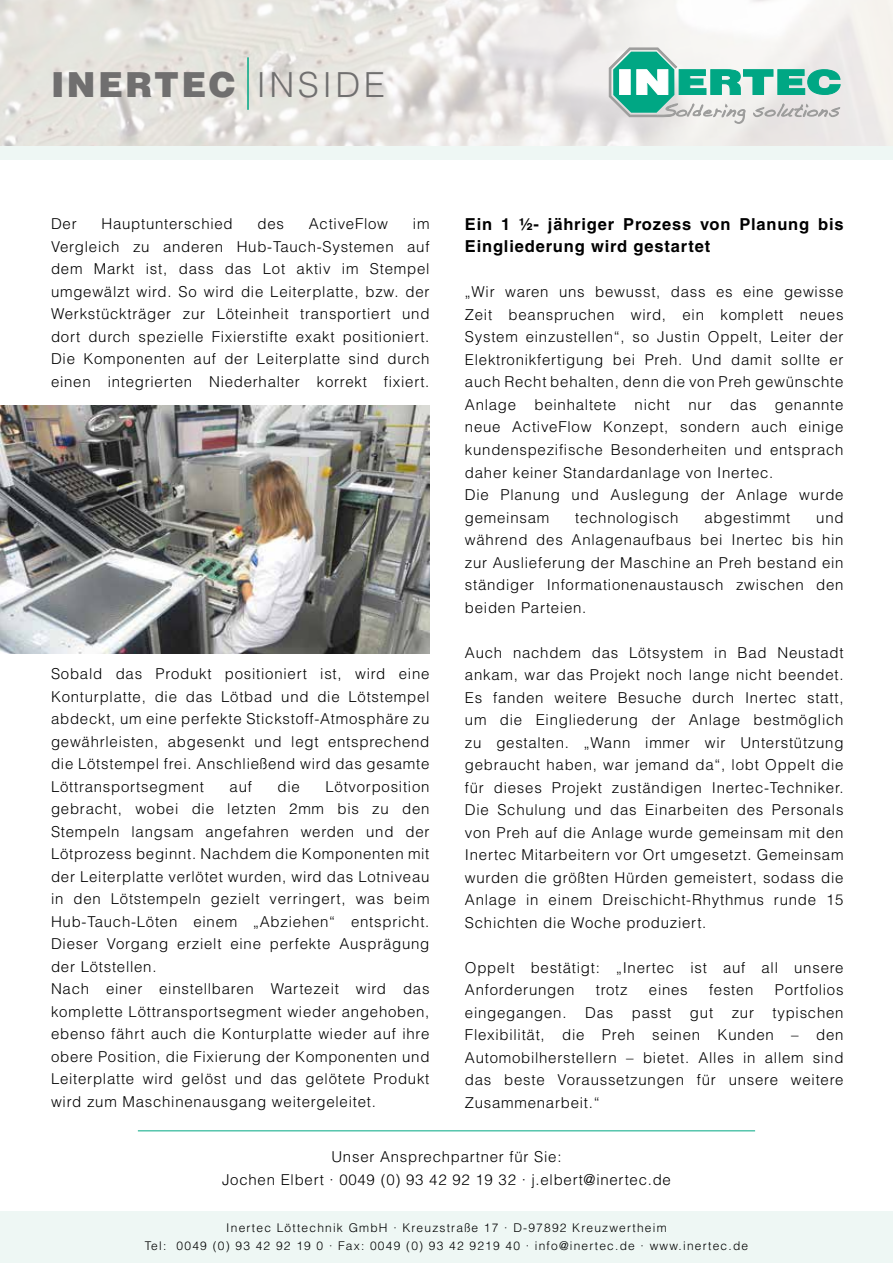
<style>
.page{position:relative;width:893px;height:1263px;background:#fff}
.page>*{position:absolute;margin:0;border:0;box-sizing:border-box;transform-origin:0 0}
.t1{font:900 34.5px "Helvetica LT";letter-spacing:.07em;color:#706f6f}
.t2{font:700 16.5px/22.5px "Helvetica LT";letter-spacing:.05em;color:#000}
.t3{font:300 15px/22.5px "Helvetica LT";letter-spacing:.05em;color:#000;text-align:justify}
.t4{font:300 12px/18px "Helvetica LT";letter-spacing:.1em;color:#000;text-align:center}
.s1{font-weight:300}
</style>
<div class="page">
<img style="left:0;top:0;width:893px;height:147px">
<svg style="left:609px;top:47px;width:232px;height:77px"></svg>
<div style="left:0;top:1211px;width:893px;height:52px;background:#eef7f4"></div>
<div style="left:0;top:147px;width:893px;height:13px;background:#eef7f4"></div>
<hr style="left:247px;top:57px;width:2px;height:53px;background:#00a783">
<img style="left:0;top:405px;width:430px;height:248px">
<hr style="left:138px;top:1130px;width:617px;height:1px;background:#00a783">
<h1 class="t1" style="left:51px;top:62px;width:335px">INERTEC <span class="s1">INSIDE</span></h1>
<p class="t3" style="left:51px;top:212px;width:380px;text-indent:362px">im Vergleich zu anderen Hub-Tauch-Systemen auf dem Markt ist, dass das Lot aktiv im Stempel umgewälzt wird. So wird die Leiterplatte, bzw. der Werkstückträger zur Löteinheit transportiert und dort durch spezielle Fixierstifte exakt positioniert.<br>Die Komponenten auf der Leiterplatte sind durch einen integrierten Niederhalter korrekt fixiert.</p>
<p class="t3" style="left:51px;top:212px;width:27px">Der</p>
<p class="t3" style="left:101px;top:212px;width:133px">Hauptunterschied</p>
<p class="t3" style="left:258px;top:212px;width:28px">des</p>
<p class="t3" style="left:309px;top:212px;width:81px">ActiveFlow</p>
<p class="t3" style="left:51px;top:662px;width:380px">Sobald das Produkt positioniert ist, wird eine Konturplatte, die das Lötbad und die Lötstempel abdeckt, um eine perfekte Stickstoff-Atmosphäre zu gewährleisten, abgesenkt und legt entsprechend die Lötstempel frei. Anschließend wird das gesamte Löttransportsegment</p>
<p class="t3" style="left:230px;top:775px;width:24px">auf</p>
<p class="t3" style="left:278px;top:775px;width:24px">die</p>
<p class="t3" style="left:51px;top:775px;width:380px;text-align:left;text-indent:274px">Lötvorposition gebracht, wobei die letzten 2mm bis zu den Stempeln langsam angefahren werden und der Lötprozess beginnt. Nachdem die Komponenten mit der Leiterplatte verlötet wurden, wird das Lotniveau in den Lötstempeln gezielt verringert, was beim Hub-Tauch-Löten einem „Abziehen“ entspricht.<br>Dieser Vorgang erzielt eine perfekte Ausprägung der Lötstellen.<br>Nach einer einstellbaren Wartezeit wird das komplette Löttransportsegment wieder angehoben, ebenso fährt auch die Konturplatte wieder auf ihre obere Position, die Fixierung der Komponenten und Leiterplatte wird gelöst und das gelötete Produkt wird zum Maschinenausgang weitergeleitet.</p>
<p class="t2" style="left:465px;top:213px;width:380px">Ein 1 ½- jähriger Prozess von Planung bis<br>Eingliederung wird gestartet</p>
<p class="t3" style="left:465px;top:281px;width:380px;text-align:left">„Wir waren uns bewusst, dass es eine gewisse Zeit beanspruchen wird, ein komplett neues System einzustellen“, so Justin Oppelt, Leiter der Elektronikfertigung bei Preh. Und damit sollte er auch Recht behalten, denn die von Preh gewünschte Anlage beinhaltete nicht nur das genannte neue ActiveFlow Konzept, sondern auch einige kundenspezifische Besonderheiten und entsprach daher keiner Standardanlage von Inertec.<br>Die Planung und Auslegung der Anlage wurde gemeinsam</p>
<p class="t3" style="left:465px;top:506px;width:380px;text-indent:351px">und während des Anlagenaufbaus bei Inertec bis hin zur Auslieferung der Maschine an Preh bestand ein ständiger Informationenaustausch zwischen den beiden Parteien.</p>
<p class="t3" style="left:465px;top:641px;width:380px">Auch nachdem das Lötsystem in Bad Neustadt ankam, war das Projekt noch lange nicht beendet.<br>Es fanden weitere Besuche durch Inertec statt, um die Eingliederung der Anlage bestmöglich zu gestalten. „Wann immer wir Unterstützung gebraucht haben, war jemand da“, lobt Oppelt die für dieses Projekt zuständigen Inertec-Techniker.<br>Die Schulung und das Einarbeiten des Personals von Preh auf die Anlage wurde gemeinsam mit den Inertec Mitarbeitern vor Ort umgesetzt. Gemeinsam wurden die größten Hürden gemeistert, sodass die Anlage in einem Dreischicht-Rhythmus runde 15<br>Schichten die Woche produziert.</p>
<p class="t3" style="left:465px;top:956px;width:380px">Oppelt bestätigt: „Inertec ist auf all unsere<br>Anforderungen</p>
<p class="t3" style="left:575px;top:506px;width:105px">technologisch</p>
<p class="t3" style="left:704px;top:506px;width:87px">abgestimmt</p>
<p class="t3" style="left:465px;top:978px;width:380px;text-indent:310px">Portfolios eingegangen. Das passt gut zur typischen Flexibilität, die Preh seinen Kunden – den Automobilherstellern – bietet. Alles in allem sind das beste Voraussetzungen für unsere weitere Zusammenarbeit.“</p>
<p class="t3" style="left:596px;top:978px;width:33px">trotz</p>
<p class="t3" style="left:649px;top:978px;width:40px">eines</p>
<p class="t3" style="left:709px;top:978px;width:46px">festen</p>
<p class="t3" style="left:222px;top:1145px;width:450px;text-align:center">Unser Ansprechpartner für Sie:<br>Jochen Elbert · 0049 (0) 93 42 92 19 32 · j.elbert@inertec.de</p>
<p class="t4" style="left:145px;top:1218px;width:605px">Inertec Löttechnik GmbH · Kreuzstraße 17 · D-97892 Kreuzwertheim<br>Tel: 0049 (0) 93 42 92 19 0 · Fax: 0049 (0) 93 42 9219 40 · info@inertec.de · www.inertec.de</p>
</div>
